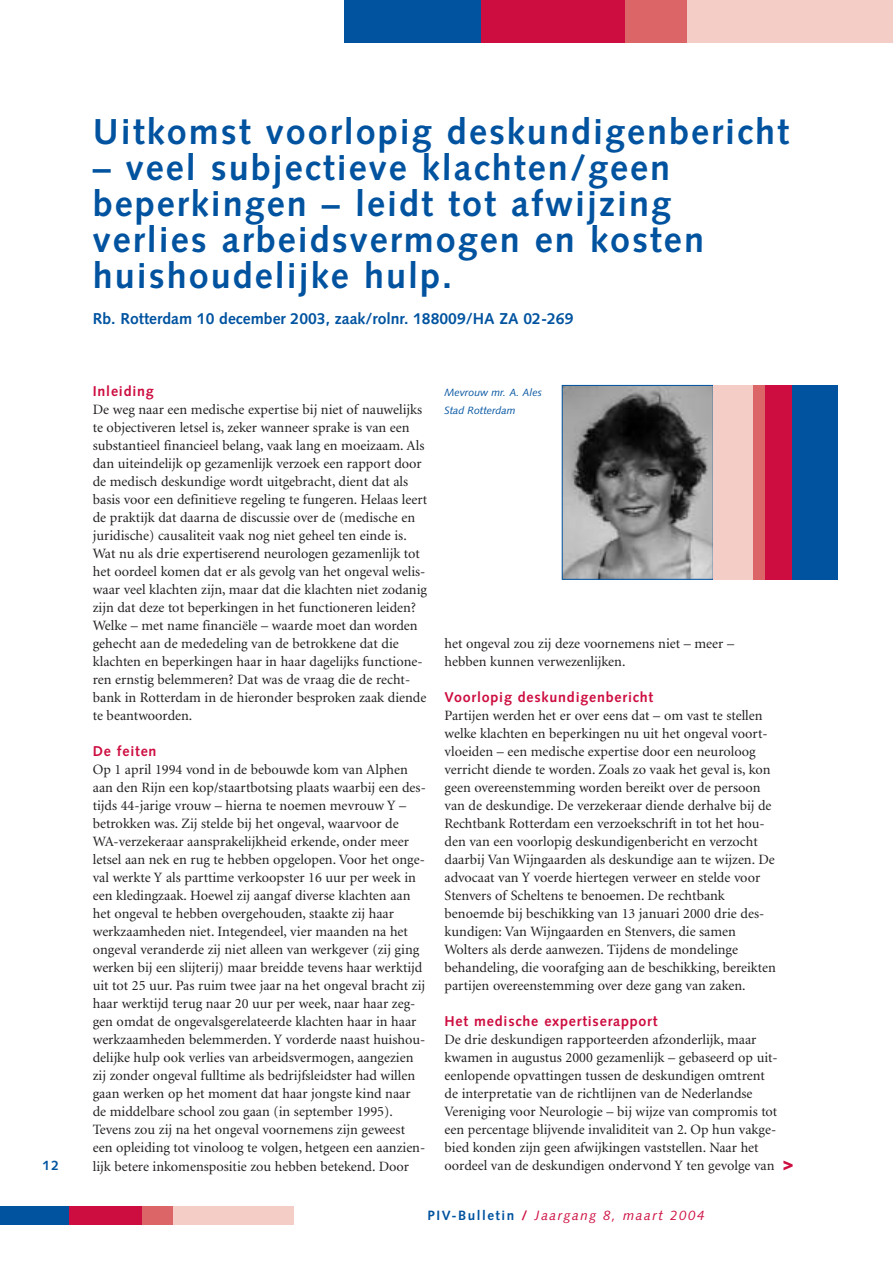
<style>
.page{position:relative;width:893px;height:1262px;background:#fff}
.page>*{position:absolute;margin:0;border:0;box-sizing:border-box;transform-origin:0 0}
.t1{font:700 36px/36px "Syntax";letter-spacing:.055em;color:#0153a0}
.t2{font:900 18px "Syntax";color:#cd0d40}
.t3{font:700 15.75px "Syntax";color:#0153a0}
.t4{font:14.25px/18px "Minion";color:#231f20}
.t5{font:700 14.25px "Syntax";letter-spacing:.055em;color:#cd0d40}
.t6{font:italic 13.5px "Syntax";letter-spacing:.11em;color:#cd0d40}
.t7{font:700 13.5px "Syntax";color:#0153a0}
.t8{font:italic 10.5px/18px "Syntax";color:#0153a0}
.s1{font-weight:700;font-style:normal;color:#0153a0}
.s2{font-weight:700;font-style:normal}
</style>
<div class="page">
<div style="left:1px;top:1206px;width:68px;height:18px;background:#0153a0"></div>
<div style="left:69px;top:1206px;width:73px;height:18px;background:#cd0d40"></div>
<div style="left:142px;top:1206px;width:34px;height:18px;background:#db6567"></div>
<div style="left:174px;top:1206px;width:120px;height:18px;background:#f4cdc7"></div>
<div style="left:344px;top:0;width:137px;height:43px;background:#0153a0"></div>
<div style="left:481px;top:0;width:144px;height:43px;background:#cd0d40"></div>
<div style="left:625px;top:0;width:66px;height:43px;background:#db6567"></div>
<div style="left:687px;top:0;width:205px;height:43px;background:#f4cdc7"></div>
<img style="left:563px;top:387px;width:148px;height:191px">
<div style="left:561px;top:385px;width:152px;height:195px;border:1px solid #0153a0"></div>
<div style="left:791px;top:385px;width:47px;height:194px;background:#0153a0"></div>
<div style="left:764px;top:385px;width:27px;height:194px;background:#cd0d40"></div>
<div style="left:751px;top:385px;width:13px;height:194px;background:#db6567"></div>
<div style="left:713px;top:385px;width:39px;height:194px;background:#f4cdc7"></div>
<p class="t7" style="left:43px;top:1160px;width:18px">12</p>
<h1 class="t1" style="left:93px;top:117px;width:698px">Uitkomst voorlopig deskundigenbericht</h1>
<h1 class="t1" style="left:93px;top:153px;width:612px">– veel subjectieve klachten/geen beperkingen – leidt tot afwijzing verlies arbeidsvermogen en kosten huishoudelijke hulp.</h1>
<p class="t3" style="left:93px;top:312px;width:482px">Rb. Rotterdam 10 december 2003, zaak/rolnr. 188009/HA ZA 02-269</p>
<p class="t5" style="left:93px;top:385px;width:62px">Inleiding</p>
<p class="t4" style="left:93px;top:402px;width:336px">De weg naar een medische expertise bij niet of nauwelijks te objectiveren letsel is, zeker wanneer sprake is van een substantieel financieel belang, vaak lang en moeizaam. Als dan uiteindelijk op gezamenlijk verzoek een rapport door de medisch deskundige wordt uitgebracht, dient dat als basis voor een definitieve regeling te fungeren. Helaas leert de praktijk dat daarna de discussie over de (medische en juridische) causaliteit vaak nog niet geheel ten einde is.<br>Wat nu als drie expertiserend neurologen gezamenlijk tot het oordeel komen dat er als gevolg van het ongeval welis&shy;waar veel klachten zijn, maar dat die klachten niet zodanig zijn dat deze tot beperkingen in het functioneren leiden?<br>Welke – met name financiële – waarde moet dan worden gehecht aan de mededeling van de betrokkene dat die klachten en beperkingen haar in haar dagelijks functione&shy;ren ernstig belemmeren? Dat was de vraag die de recht&shy;bank in Rotterdam in de hieronder besproken zaak diende te beantwoorden.</p>
<p class="t5" style="left:93px;top:745px;width:65px">De feiten</p>
<p class="t4" style="left:93px;top:762px;width:334px">Op 1 april 1994 vond in de bebouwde kom van Alphen aan den Rijn een kop/staartbotsing plaats waarbij een des&shy;tijds 44-jarige vrouw – hierna te noemen mevrouw Y – betrokken was. Zij stelde bij het ongeval, waarvoor de WA-verzekeraar aansprakelijkheid erkende, onder meer letsel aan nek en rug te hebben opgelopen. Voor het onge&shy;val werkte Y als parttime verkoopster 16 uur per week in een kledingzaak. Hoewel zij aangaf diverse klachten aan het ongeval te hebben overgehouden, staakte zij haar werkzaamheden niet. Integendeel, vier maanden na het ongeval veranderde zij niet alleen van werkgever (zij ging werken bij een slijterij) maar breidde tevens haar werktijd uit tot 25 uur. Pas ruim twee jaar na het ongeval bracht zij haar werktijd terug naar 20 uur per week, naar haar zeg&shy;gen omdat de ongevalsgerelateerde klachten haar in haar werkzaamheden belemmerden. Y vorderde naast huishou&shy;delijke hulp ook verlies van arbeidsvermogen, aangezien zij zonder ongeval fulltime als bedrijfsleidster had willen gaan werken op het moment dat haar jongste kind naar de middelbare school zou gaan (in september 1995).<br>Tevens zou zij na het ongeval voornemens zijn geweest een opleiding tot vinoloog te volgen, hetgeen een aanzien&shy;lijk betere inkomenspositie zou hebben betekend. Door</p>
<p class="t8" style="left:444px;top:384px;width:99px">Mevrouw mr. A. Ales<br>Stad Rotterdam</p>
<p class="t4" style="left:444px;top:636px;width:291px">het ongeval zou zij deze voornemens niet – meer – hebben kunnen verwezenlijken.</p>
<p class="t5" style="left:444px;top:691px;width:210px">Voorlopig deskundigenbericht</p>
<p class="t4" style="left:444px;top:708px;width:333px">Partijen werden het er over eens dat – om vast te stellen welke klachten en beperkingen nu uit het ongeval voort&shy;vloeiden – een medische expertise door een neuroloog verricht diende te worden. Zoals zo vaak het geval is, kon geen overeenstemming worden bereikt over de persoon van de deskundige. De verzekeraar diende derhalve bij de Rechtbank Rotterdam een verzoekschrift in tot het hou&shy;den van een voorlopig deskundigenbericht en verzocht daarbij Van Wijngaarden als deskundige aan te wijzen. De advocaat van Y voerde hiertegen verweer en stelde voor Stenvers of Scheltens te benoemen. De rechtbank benoemde bij beschikking van 13 januari 2000 drie des&shy;kundigen: Van Wijngaarden en Stenvers, die samen Wolters als derde aanwezen. Tijdens de mondelinge behandeling, die voorafging aan de beschikking, bereikten partijen overeenstemming over deze gang van zaken.</p>
<p class="t5" style="left:444px;top:1015px;width:214px">Het medische expertiserapport</p>
<p class="t4" style="left:444px;top:1032px;width:335px">De drie deskundigen rapporteerden afzonderlijk, maar kwamen in augustus 2000 gezamenlijk – gebaseerd op uit&shy;eenlopende opvattingen tussen de deskundigen omtrent de interpretatie van de richtlijnen van de Nederlandse Vereniging voor Neurologie – bij wijze van compromis tot een percentage blijvende invaliditeit van 2. Op hun vakge&shy;bied konden zijn geen afwijkingen vaststellen. Naar het oordeel van de deskundigen ondervond Y ten gevolge van</p>
<p class="t2" style="left:782px;top:1156px;width:12px">&gt;</p>
<p class="t6" style="left:427px;top:1210px;width:278px"><span class="s1">PIV-Bulletin</span> <span class="s2">/</span> Jaargang 8, maart 2004</p>
</div>
